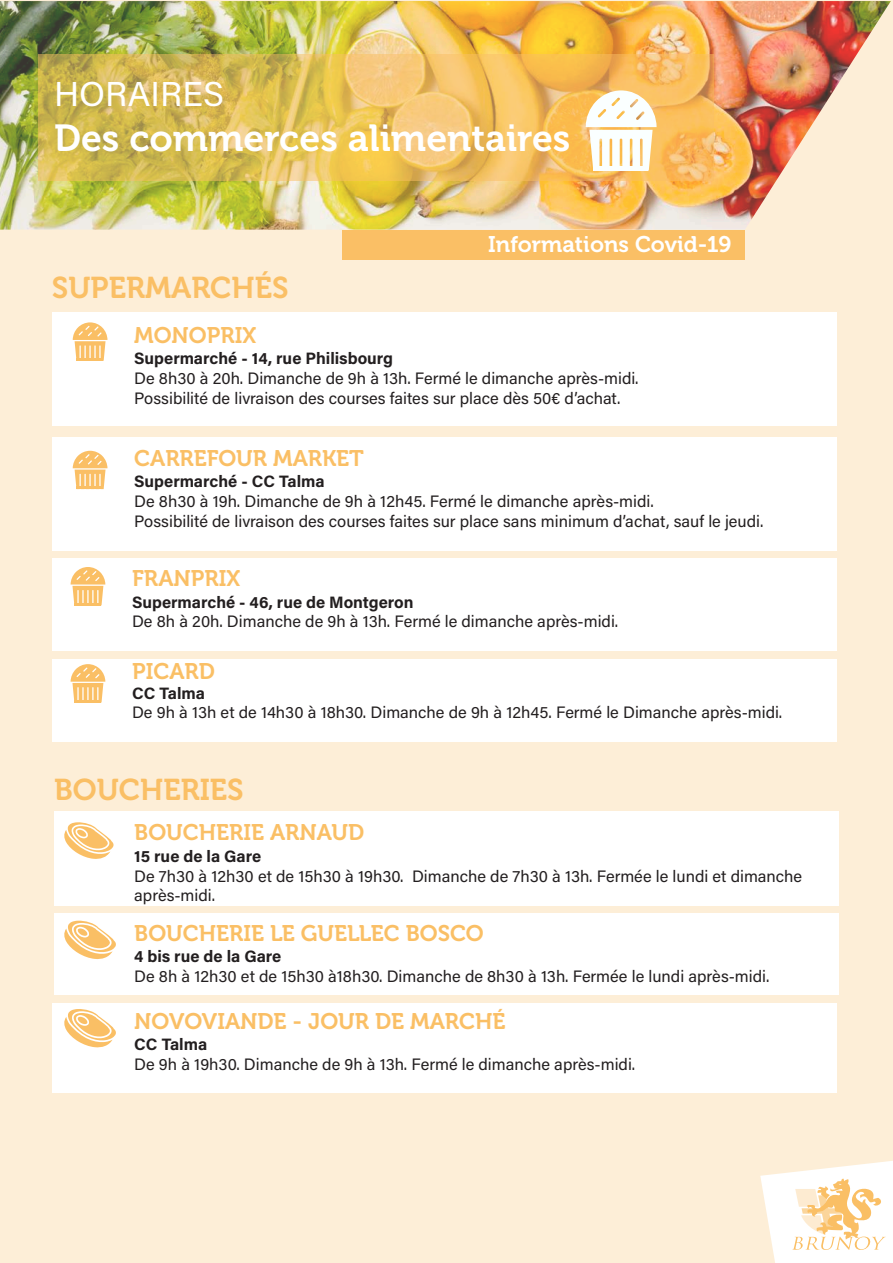
<style>
.page{position:relative;width:893px;height:1263px;background:#fdeed7}
.page>*{position:absolute;margin:0;border:0;box-sizing:border-box;transform-origin:0 0}
.t1{font:37.5px "Museo 700";color:#fff}
.t2{font:34.5px "Acumin Pro";letter-spacing:.005em;color:#fff}
.t3{font:30px "Museo 700";color:#fabf65}
.t4{font:22.5px "Museo 700";color:#fabf65}
.t5{font:22.5px "Museo 700";color:#fff}
.t6{font:16.5px/19.8px "Acumin Pro";color:#231f20}
.t7{font:700 16.5px "Acumin Pro";color:#231f20}
</style>
<div class="page">
<div style="left:342px;top:230px;width:403px;height:30px;background:#fabf65"></div>
<img style="left:0;top:1px;width:891px;height:229px">
<svg style="left:38px;top:54px;width:676px;height:127px;background:#e5bd5c"></svg>
<div style="left:52px;top:312px;width:785px;height:113px;background:#fff"></div>
<div style="left:52px;top:437px;width:785px;height:113px;background:#fff"></div>
<svg style="left:73px;top:322px;width:34px;height:39px"></svg>
<hr style="left:76px;top:358px;width:27px;height:3px;background:#fabf65">
<svg style="left:73px;top:451px;width:34px;height:38px"></svg>
<hr style="left:76px;top:487px;width:27px;height:2px;background:#fabf65">
<div style="left:52px;top:558px;width:785px;height:92px;background:#fff"></div>
<svg style="left:71px;top:567px;width:34px;height:38px"></svg>
<hr style="left:74px;top:603px;width:27px;height:2px;background:#fabf65">
<div style="left:52px;top:659px;width:785px;height:83px;background:#fff"></div>
<svg style="left:71px;top:664px;width:34px;height:38px"></svg>
<hr style="left:74px;top:700px;width:27px;height:2px;background:#fabf65">
<div style="left:54px;top:811px;width:785px;height:95px;background:#fff"></div>
<svg style="left:64px;top:822px;width:50px;height:37px"></svg>
<div style="left:54px;top:913px;width:785px;height:82px;background:#fff"></div>
<svg style="left:64px;top:920px;width:52px;height:39px"></svg>
<div style="left:52px;top:1003px;width:785px;height:89px;background:#fff"></div>
<svg style="left:760px;top:1161px;width:133px;height:102px"></svg>
<svg style="left:64px;top:1009px;width:52px;height:39px"></svg>
<svg style="left:586px;top:90px;width:71px;height:81px;background:#f9e9ca"></svg>
<div style="left:593px;top:166px;width:55px;height:5px;background:#faffff"></div>
<h2 class="t2" style="left:54px;top:70px;width:172px">HORAIRES</h2>
<h1 class="t1" style="left:54px;top:117px;width:518px">Des commerces alimentaires</h1>
<h3 class="t3" style="left:52px;top:271px;width:238px">SUPERMARCHÉS</h3>
<h3 class="t5" style="left:488px;top:232px;width:245px">Informations Covid-19</h3>
<h3 class="t4" style="left:134px;top:322px;width:123px">MONOPRIX</h3>
<p class="t7" style="left:134px;top:347px;width:260px">Supermarché - 14, rue Philisbourg</p>
<p class="t6" style="left:134px;top:368px;width:506px">De 8h30 à 20h. Dimanche de 9h à 13h. Fermé le dimanche après-midi.<br>Possibilité de livraison des courses faites sur place dès 50€ d’achat.</p>
<h3 class="t4" style="left:134px;top:445px;width:231px">CARREFOUR MARKET</h3>
<p class="t7" style="left:134px;top:470px;width:192px">Supermarché - CC Talma</p>
<p class="t6" style="left:134px;top:491px;width:631px">De 8h30 à 19h. Dimanche de 9h à 12h45. Fermé le dimanche après-midi.<br>Possibilité de livraison des courses faites sur place sans minimum d’achat, sauf le jeudi.</p>
<h3 class="t4" style="left:132px;top:566px;width:110px">FRANPRIX</h3>
<p class="t7" style="left:132px;top:590px;width:283px">Supermarché - 46, rue de Montgeron</p>
<p class="t6" style="left:132px;top:611px;width:488px">De 8h à 20h. Dimanche de 9h à 13h. Fermé le dimanche après-midi.</p>
<h3 class="t4" style="left:132px;top:659px;width:84px">PICARD</h3>
<p class="t7" style="left:132px;top:681px;width:75px">CC Talma</p>
<p class="t6" style="left:132px;top:702px;width:652px">De 9h à 13h et de 14h30 à 18h30. Dimanche de 9h à 12h45. Fermé le Dimanche après-midi.</p>
<h3 class="t3" style="left:54px;top:773px;width:191px">BOUCHERIES</h3>
<h3 class="t4" style="left:134px;top:820px;width:232px">BOUCHERIE ARNAUD</h3>
<p class="t7" style="left:134px;top:844px;width:129px">15 rue de la Gare</p>
<p class="t6" style="left:134px;top:865px;width:669px">De 7h30 à 12h30 et de 15h30 à 19h30. Dimanche de 7h30 à 13h. Fermée le lundi et dimanche après-midi.</p>
<h3 class="t4" style="left:134px;top:920px;width:351px">BOUCHERIE LE GUELLEC BOSCO</h3>
<p class="t7" style="left:134px;top:945px;width:149px">4 bis rue de la Gare</p>
<p class="t6" style="left:134px;top:966px;width:637px">De 8h à 12h30 et de 15h30 à18h30. Dimanche de 8h30 à 13h. Fermée le lundi après-midi.</p>
<h3 class="t4" style="left:134px;top:1008px;width:373px">NOVOVIANDE - JOUR DE MARCHÉ</h3>
<p class="t7" style="left:134px;top:1033px;width:75px">CC Talma</p>
<p class="t6" style="left:134px;top:1054px;width:502px">De 9h à 19h30. Dimanche de 9h à 13h. Fermé le dimanche après-midi.</p>
</div>
